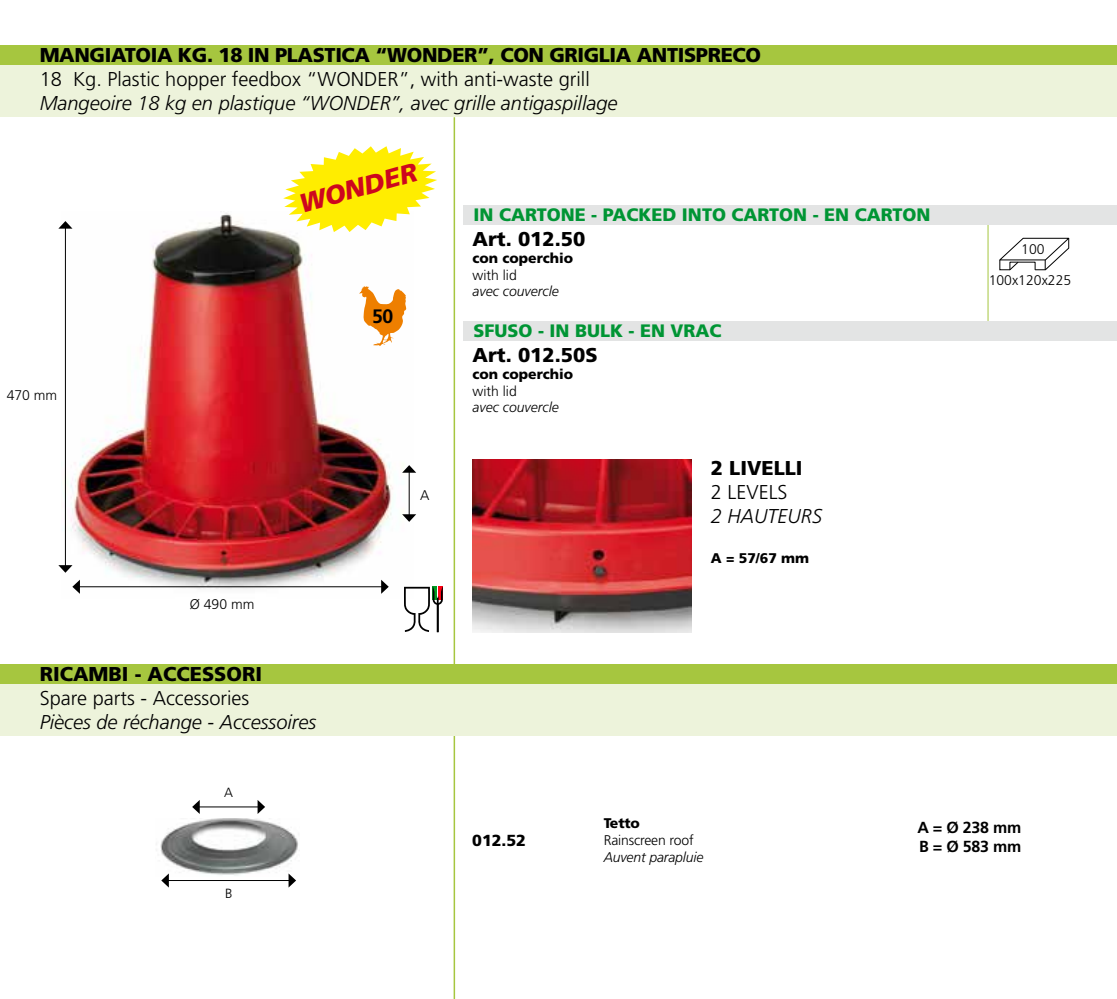
<style>
.page{position:relative;width:1117px;height:999px;background:#fff}
.page>*{position:absolute;margin:0;border:0;box-sizing:border-box;transform-origin:0 0}
.t1{font:italic 900 26.2px "Frutiger LT Std";color:#cd071e}
.t2{font:italic 300 20px "Frutiger LT Std";color:#000}
.t3{font:300 20px "Frutiger LT Std";color:#000}
.t4{font:900 20px "Frutiger LT Std";letter-spacing:-.02em;color:#000}
.t5{font:900 20px "Frutiger LT Std";color:#000}
.t6{font:700 19.4px "Frutiger LT Std";color:#000}
.t7{font:900 18px "Frutiger LT Std";color:#009534}
.t8{font:700 16px "Frutiger LT Std";letter-spacing:-.015em;color:#000}
.t9{font:900 16px "Frutiger LT Std";color:#000}
.t10{font:300 14px "Frutiger LT Std";color:#000}
.t11{font:italic 300 14px "Frutiger LT Std";color:#000}
.t12{font:900 14px "Frutiger LT Std";color:#000}
.t13{font:300 13.4px "Frutiger LT Std";color:#000}
</style>
<div class="page">
<hr style="left:454px;top:117px;width:1px;height:881px;background:#a6c63f">
<img style="left:160px;top:818px;width:138px;height:57px">
<hr style="left:168px;top:879px;width:122px;height:1px;background:#000">
<svg style="left:161px;top:873px;width:8px;height:14px"></svg>
<svg style="left:289px;top:873px;width:7px;height:14px"></svg>
<hr style="left:198px;top:806px;width:61px;height:1px;background:#000">
<svg style="left:192px;top:800px;width:8px;height:13px"></svg>
<svg style="left:258px;top:800px;width:7px;height:13px"></svg>
<div style="left:0;top:683px;width:1117px;height:52px;background:#edf3db"></div>
<div style="left:0;top:664px;width:1117px;height:19px;background:#a6c63f"></div>
<img style="left:61px;top:211px;width:352px;height:383px">
<img style="left:472px;top:459px;width:220px;height:173px">
<div style="left:0;top:64px;width:1117px;height:53px;background:#edf3db"></div>
<div style="left:0;top:45px;width:1117px;height:20px;background:#a6c63f"></div>
<hr style="left:79px;top:586px;width:303px;height:1px;background:#000">
<svg style="left:72px;top:579px;width:8px;height:14px"></svg>
<svg style="left:381px;top:579px;width:8px;height:14px"></svg>
<hr style="left:65px;top:227px;width:1px;height:339px;background:#000">
<svg style="left:58px;top:565px;width:14px;height:7px"></svg>
<svg style="left:59px;top:221px;width:13px;height:7px"></svg>
<svg style="left:271px;top:146px;width:166px;height:100px"></svg>
<svg style="left:999px;top:237px;width:71px;height:33px"></svg>
<svg style="left:404px;top:586px;width:39px;height:46px"></svg>
<svg style="left:359px;top:285px;width:47px;height:61px"></svg>
<hr style="left:988px;top:224px;width:1px;height:97px;background:#a6c63f">
<div style="left:463px;top:205px;width:654px;height:19px;background:#e3e4e4"></div>
<div style="left:463px;top:321px;width:654px;height:19px;background:#e3e4e4"></div>
<hr style="left:409px;top:471px;width:1px;height:44px;background:#000">
<svg style="left:402px;top:514px;width:14px;height:7px"></svg>
<svg style="left:402px;top:465px;width:14px;height:7px"></svg>
<p class="t4" style="left:40px;top:43px;width:723px">MANGIATOIA KG. 18 IN PLASTICA “WONDER”, CON GRIGLIA ANTISPRECO</p>
<p class="t3" style="left:40px;top:67px;width:552px">18 Kg. Plastic hopper feedbox “WONDER”, with anti-waste grill</p>
<p class="t2" style="left:40px;top:91px;width:579px">Mangeoire 18 kg en plastique “WONDER”, avec grille antigaspillage</p>
<h1 class="t1" style="left:296px;top:189px;width:123px;rotate:-16deg">WONDER</h1>
<p class="t10" style="left:7px;top:387px;width:52px">470 mm</p>
<p class="t10" style="left:190px;top:596px;width:66px">Ø 490 mm</p>
<p class="t5" style="left:40px;top:661px;width:224px">RICAMBI - ACCESSORI</p>
<p class="t3" style="left:40px;top:686px;width:211px">Spare parts - Accessories</p>
<p class="t2" style="left:40px;top:710px;width:278px">Pièces de réchange - Accessoires</p>
<p class="t13" style="left:224px;top:784px;width:10px">A</p>
<p class="t13" style="left:225px;top:885px;width:9px">B</p>
<p class="t6" style="left:372px;top:304px;width:23px">50</p>
<p class="t10" style="left:420px;top:487px;width:11px">A</p>
<p class="t7" style="left:473px;top:204px;width:458px">IN CARTONE - PACKED INTO CARTON - EN CARTON</p>
<p class="t4" style="left:472px;top:227px;width:114px">Art. 012.50</p>
<p class="t12" style="left:472px;top:249px;width:102px">con coperchio</p>
<p class="t10" style="left:472px;top:267px;width:46px">with lid</p>
<p class="t11" style="left:472px;top:283px;width:88px">avec couvercle</p>
<p class="t7" style="left:473px;top:320px;width:250px">SFUSO - IN BULK - EN VRAC</p>
<p class="t5" style="left:472px;top:343px;width:127px">Art. 012.50S</p>
<p class="t12" style="left:472px;top:365px;width:102px">con coperchio</p>
<p class="t10" style="left:472px;top:383px;width:46px">with lid</p>
<p class="t11" style="left:472px;top:399px;width:88px">avec couvercle</p>
<p class="t5" style="left:711px;top:455px;width:93px">2 LIVELLI</p>
<p class="t3" style="left:711px;top:480px;width:78px">2 LEVELS</p>
<p class="t2" style="left:711px;top:504px;width:113px">2 HAUTEURS</p>
<p class="t12" style="left:711px;top:549px;width:100px">A = 57/67 mm</p>
<p class="t10" style="left:1021px;top:241px;width:25px">100</p>
<p class="t10" style="left:989px;top:272px;width:84px">100x120x225</p>
<p class="t9" style="left:472px;top:830px;width:55px">012.52</p>
<p class="t12" style="left:604px;top:814px;width:38px">Tetto</p>
<p class="t10" style="left:604px;top:832px;width:92px">Rainscreen roof</p>
<p class="t11" style="left:604px;top:848px;width:101px">Auvent parapluie</p>
<p class="t8" style="left:917px;top:818px;width:105px">A = Ø 238 mm</p>
<p class="t8" style="left:919px;top:837px;width:104px">B = Ø 583 mm</p>
</div>
